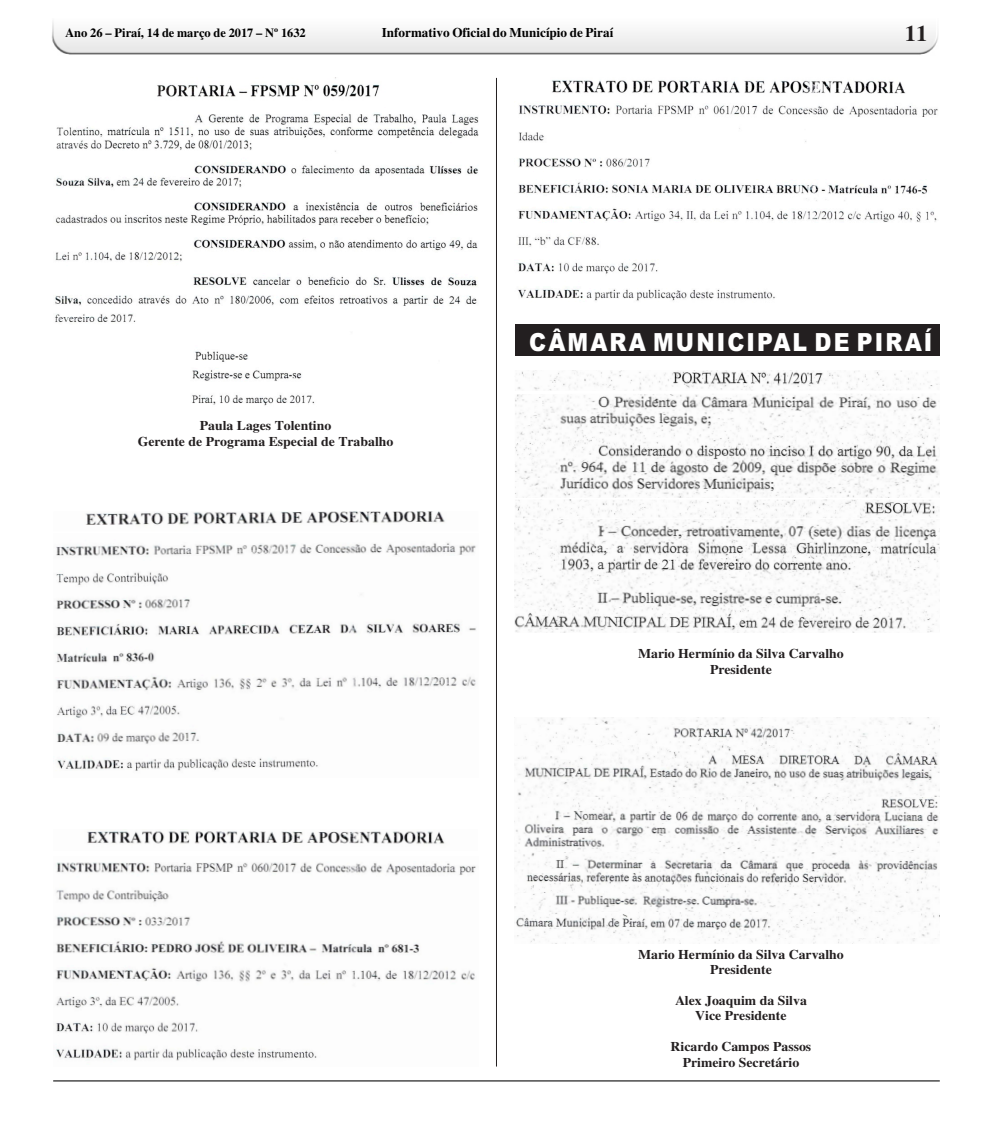
<style>
.page{position:relative;width:993px;height:1127px;background:#fff}
.page>*{position:absolute;margin:0;border:0;box-sizing:border-box;transform-origin:0 0}
.t1{font:900 25px "Arial";letter-spacing:.095em;color:#fff;scale:.88 1}
.t2{font:700 22.5px "Times New Roman";color:#231f20}
.t3{font:700 13.25px/15.4px "Times New Roman";color:#231f20;text-align:center;scale:1.04 1}
.t4{font:700 13.25px "Times New Roman";color:#000}
.t5{font:700 12.5px "Times New Roman";color:#000}
.s1{font-size:12.62px}
</style>
<div class="page">
<img style="left:52px;top:22px;width:886px;height:33px">
<hr style="left:53px;top:1080px;width:886px;height:1px;background:#000">
<img style="left:518px;top:105px;width:420px;height:196px">
<img style="left:552px;top:80px;width:354px;height:14px">
<img style="left:56px;top:862px;width:420px;height:199px">
<img style="left:87px;top:831px;width:358px;height:13px">
<img style="left:56px;top:543px;width:420px;height:228px">
<img style="left:86px;top:511px;width:359px;height:14px">
<hr style="left:496px;top:78px;width:1px;height:988px;background:#231f20">
<img style="left:55px;top:114px;width:423px;height:292px">
<img style="left:157px;top:78px;width:223px;height:19px">
<img style="left:515px;top:393px;width:424px;height:105px">
<img style="left:515px;top:500px;width:424px;height:18px">
<img style="left:514px;top:520px;width:425px;height:113px">
<img style="left:517px;top:370px;width:421px;height:21px">
<div style="left:514px;top:324px;width:425px;height:32px;background:#231f20"></div>
<img style="left:514px;top:717px;width:425px;height:81px">
<img style="left:514px;top:798px;width:425px;height:54px">
<img style="left:514px;top:852px;width:425px;height:41px">
<img style="left:514px;top:893px;width:423px;height:50px">
<img style="left:514px;top:912px;width:425px;height:25px">
<img style="left:514px;top:726px;width:425px;height:19px">
<p class="t5" style="left:65px;top:29px;width:242px"><span class="s1">Ano 26 – Piraí,</span> 14 de março de 2017 – Nº 1632</p>
<p class="t4" style="left:382px;top:29px;width:233px">Informativo Oficial do Município de Piraí</p>
<h2 class="t2" style="left:904px;top:26px;width:24px">11</h2>
<p class="t3" style="left:138px;top:419px;width:247px;line-height:16px">Paula Lages Tolentino<br>Gerente de Programa Especial de Trabalho</p>
<h1 class="t1" style="left:529px;top:333px;width:459px">CÂMARA MUNICIPAL DE PIRAÍ</h1>
<p class="t3" style="left:638px;top:647px;width:199px;line-height:16px">Mario Hermínio da Silva Carvalho<br>Presidente</p>
<p class="t3" style="left:638px;top:948px;width:199px">Mario Hermínio da Silva Carvalho<br>Presidente</p>
<p class="t3" style="left:674px;top:994px;width:128px">Alex Joaquim da Silva<br>Vice Presidente</p>
<p class="t3" style="left:670px;top:1040px;width:137px">Ricardo Campos Passos<br>Primeiro Secretário</p>
</div>
